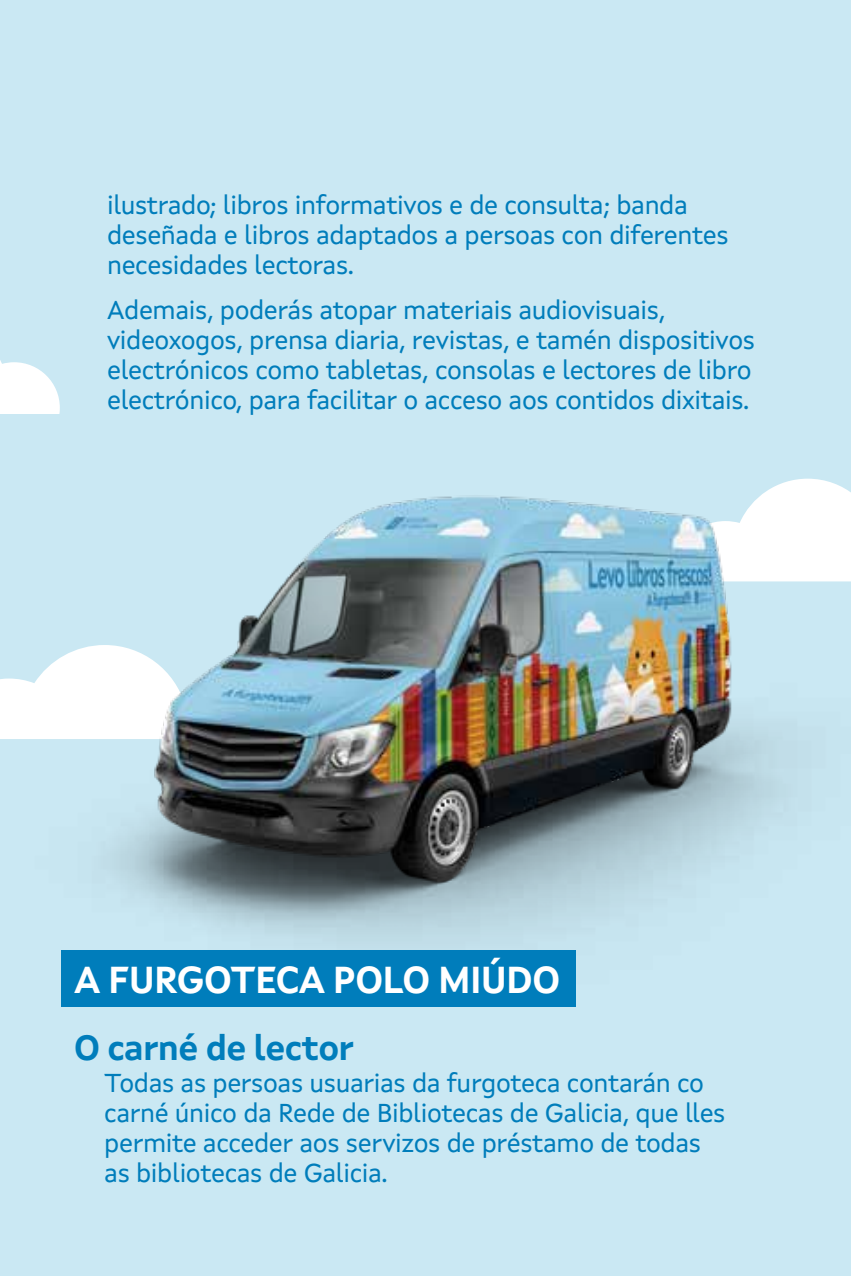
<style>
.page{position:relative;width:851px;height:1276px;background:#fff}
.page>*{position:absolute;margin:0;border:0;box-sizing:border-box;transform-origin:0 0}
.t1{font:700 37.5px "Xunta Sans";letter-spacing:-.02em;color:#fff}
.t2{font:700 35px "Xunta Sans";letter-spacing:-.02em;color:#007dbb}
.t3{font:26.25px/30px "Xunta Sans";letter-spacing:-.015em;color:#007dbb}
</style>
<div class="page">
<div style="left:0;top:0;width:850px;height:1276px;background:#cae8f3"></div>
<img style="left:0;top:478px;width:850px;height:522px">
<svg style="left:0;top:360px;width:60px;height:54px"></svg>
<div style="left:62px;top:950px;width:514px;height:56px;background:#007dbb"></div>
<p class="t3" style="left:107px;top:190px;width:623px">ilustrado; libros informativos e de consulta; banda deseñada e libros adaptados a persoas con diferentes necesidades lectoras.</p>
<p class="t3" style="left:107px;top:295px;width:649px">Ademais, poderás atopar materiais audiovisuais, videoxogos, prensa diaria, revistas, e tamén dispositivos electrónicos como tabletas, consolas e lectores de libro electrónico, para facilitar o acceso aos contidos dixitais.</p>
<h1 class="t1" style="left:74px;top:957px;width:487px">A FURGOTECA POLO MIÚDO</h1>
<h2 class="t2" style="left:74px;top:1026px;width:281px">O carné de lector</h2>
<p class="t3" style="left:104px;top:1067px;width:622px">Todas as persoas usuarias da furgoteca contarán co carné único da Rede de Bibliotecas de Galicia, que lles permite acceder aos servizos de préstamo de todas as bibliotecas de Galicia.</p>
</div>
